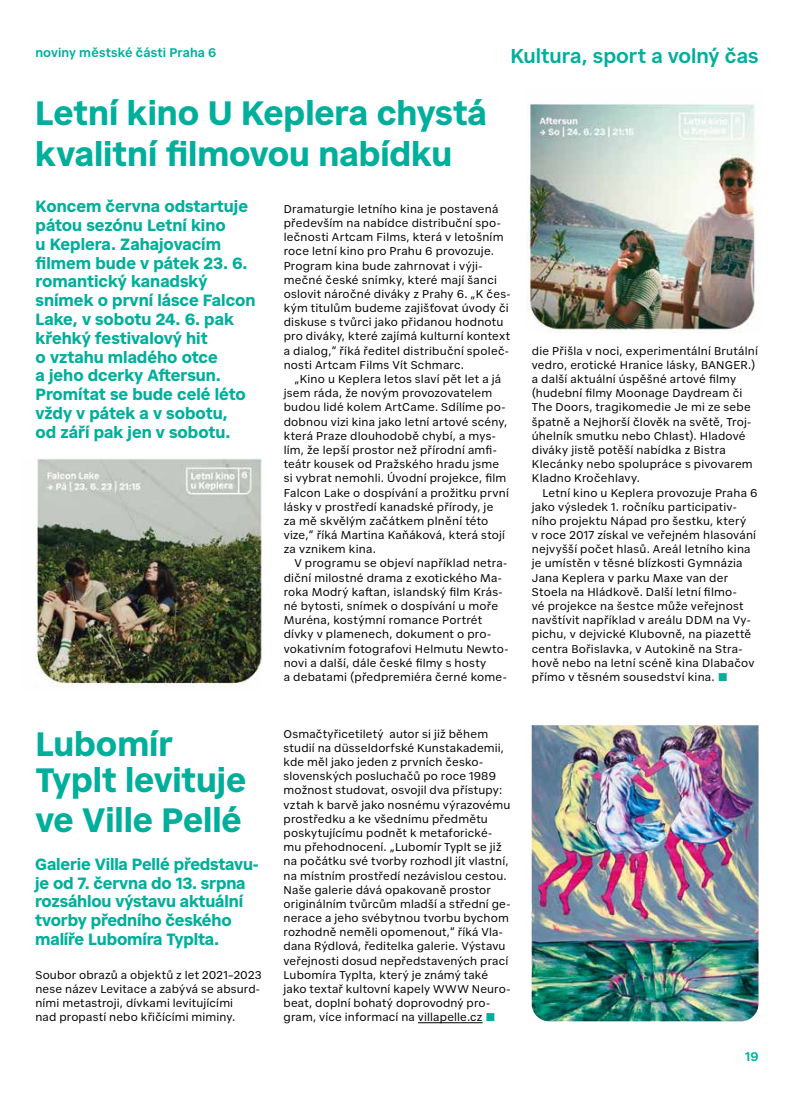
<style>
.page{position:relative;width:794px;height:1110px;background:#fff}
.page>*{position:absolute;margin:0;border:0;box-sizing:border-box;transform-origin:0 0}
.t1{font:700 33.75px/40.5px "Civil Premium";letter-spacing:-.005em;color:#00af9b}
.t2{font:600 20px "Civil Premium";color:#00af9b}
.t3{font:700 16.25px/18.8px "Civil Premium";color:#00af9b}
.t4{font:600 12.5px "Civil Premium";letter-spacing:.01em;color:#00af9b}
.t5{font:11.25px/14.1px "Civil Premium";letter-spacing:.015em;color:#000}
.s1{color:#00af9b}
</style>
<div class="page">
<img style="left:531px;top:725px;width:227px;height:295px">
<hr style="left:418px;top:1022px;width:64px;height:1px;background:#000">
<img style="left:35px;top:459px;width:227px;height:229px">
<img style="left:527px;top:103px;width:229px;height:230px">
<p class="t4" style="left:35px;top:43px;width:182px">noviny městské části Praha 6</p>
<h2 class="t2" style="left:510px;top:41px;width:250px">Kultura, sport a volný čas</h2>
<h1 class="t1" style="left:35px;top:90px;width:453px">Letní kino U Keplera chystá kvalitní filmovou nabídku</h1>
<p class="t3" style="left:36px;top:196px;width:221px">Koncem června odstartuje pátou sezónu Letní kino<br>u Keplera. Zahajovacím filmem bude v pátek 23. 6. romantický kanadský snímek o první lásce Falcon<br>Lake, v sobotu 24. 6. pak křehký festivalový hit<br>o vztahu mladého otce<br>a jeho dcerky Aftersun.<br>Promítat se bude celé léto vždy v pátek a v sobotu,<br>od září pak jen v sobotu.</p>
<p class="t5" style="left:284px;top:201px;width:228px">Dramaturgie letního kina je postavená především na nabídce distribuční spo&shy;lečnosti Artcam Films, která v letošním roce letní kino pro Prahu 6 provozuje.<br>Program kina bude zahrnovat i výji&shy;mečné české snímky, které mají šanci oslovit náročné diváky z Prahy 6. „K čes&shy;kým titulům budeme zajišťovat úvody či diskuse s tvůrci jako přidanou hodnotu pro diváky, které zajímá kulturní kontext a dialog,“ říká ředitel distribuční společ&shy;nosti Artcam Films Vít Schmarc.</p>
<p class="t5" style="left:284px;top:371px;width:227px;text-indent:11px">„Kino u Keplera letos slaví pět let a já jsem ráda, že novým provozovatelem budou lidé kolem ArtCame. Sdílíme po&shy;dobnou vizi kina jako letní artové scény, která Praze dlouhodobě chybí, a mys&shy;lím, že lepší prostor než přírodní amfi&shy;teátr kousek od Pražského hradu jsme si vybrat nemohli. Úvodní projekce, film Falcon Lake o dospívání a prožitku první lásky v prostředí kanadské přírody, je<br>za mě skvělým začátkem plnění této vize,“ říká Martina Kaňáková, která stojí za vznikem kina.</p>
<p class="t5" style="left:284px;top:555px;width:226px;text-indent:11px">V programu se objeví například netra&shy;diční milostné drama z exotického Ma&shy;roka Modrý kaftan, islandský film Krás&shy;né bytosti, snímek o dospívání u moře Muréna, kostýmní romance Portrét dívky v plamenech, dokument o pro&shy;vokativním fotografovi Helmutu Newto&shy;novi a další, dále české filmy s hosty<br>a debatami (předpremiéra černé kome-</p>
<h1 class="t1" style="left:35px;top:722px;width:212px;line-height:36.2px">Lubomír<br>Typlt levituje</h1>
<h1 class="t1" style="left:35px;top:796px;width:208px">ve Ville Pellé</h1>
<h3 class="t3" style="left:35px;top:853px;width:225px">Galerie Villa Pellé představu&shy;je od 7. června do 13. srpna rozsáhlou výstavu aktuální tvorby předního českého malíře Lubomíra Typlta.</h3>
<p class="t5" style="left:35px;top:966px;width:228px">Soubor obrazů a objektů z let 2021–2023 nese název Levitace a zabývá se absurd&shy;ními metastroji, dívkami levitujícími<br>nad propastí nebo křičícími miminy.</p>
<p class="t5" style="left:283px;top:725px;width:228px">Osmačtyřicetiletý autor si již během studií na düsseldorfské Kunstakademii, kde měl jako jeden z prvních česko&shy;slovenských posluchačů po roce 1989 možnost studovat, osvojil dva přístupy: vztah k barvě jako nosnému výrazovému prostředku a ke všednímu předmětu poskytujícímu podnět k metaforické&shy;mu přehodnocení. „Lubomír Typlt se již na počátku své tvorby rozhodl jít vlastní, na místním prostředí nezávislou cestou.<br>Naše galerie dává opakovaně prostor originálním tvůrcům mladší a střední ge&shy;nerace a jeho svébytnou tvorbu bychom rozhodně neměli opomenout,“ říká Vla&shy;dana Rýdlová, ředitelka galerie. Výstavu veřejnosti dosud nepředstavených prací Lubomíra Typlta, který je známý také jako textař kultovní kapely WWW Neuro&shy;beat, doplní bohatý doprovodný pro&shy;gram, více informací na villapelle.cz <span class="s1">■</span></p>
<p class="t5" style="left:532px;top:342px;width:228px">die Přišla v noci, experimentální Brutální vedro, erotické Hranice lásky, BANGER.) a další aktuální úspěšné artové filmy (hudební filmy Moonage Daydream či The Doors, tragikomedie Je mi ze sebe špatně a Nejhorší člověk na světě, Troj&shy;úhelník smutku nebo Chlast). Hladové diváky jistě potěší nabídka z Bistra Klecánky nebo spolupráce s pivovarem Kladno Kročehlavy.</p>
<p class="t5" style="left:532px;top:484px;width:227px;text-indent:11px">Letní kino u Keplera provozuje Praha 6 jako výsledek 1. ročníku participativ&shy;ního projektu Nápad pro šestku, který<br>v roce 2017 získal ve veřejném hlasování nejvyšší počet hlasů. Areál letního kina je umístěn v těsné blízkosti Gymnázia Jana Keplera v parku Maxe van der Stoela na Hládkově. Další letní filmo-<br>vé projekce na šestce může veřejnost navštívit například v areálu DDM na Vy&shy;pichu, v dejvické Klubovně, na piazettě centra Bořislavka, v Autokině na Stra&shy;hově nebo na letní scéně kina Dlabačov přímo v těsném sousedství kina. <span class="s1">■</span></p>
<p class="t4" style="left:745px;top:1047px;width:15px">19</p>
</div>
